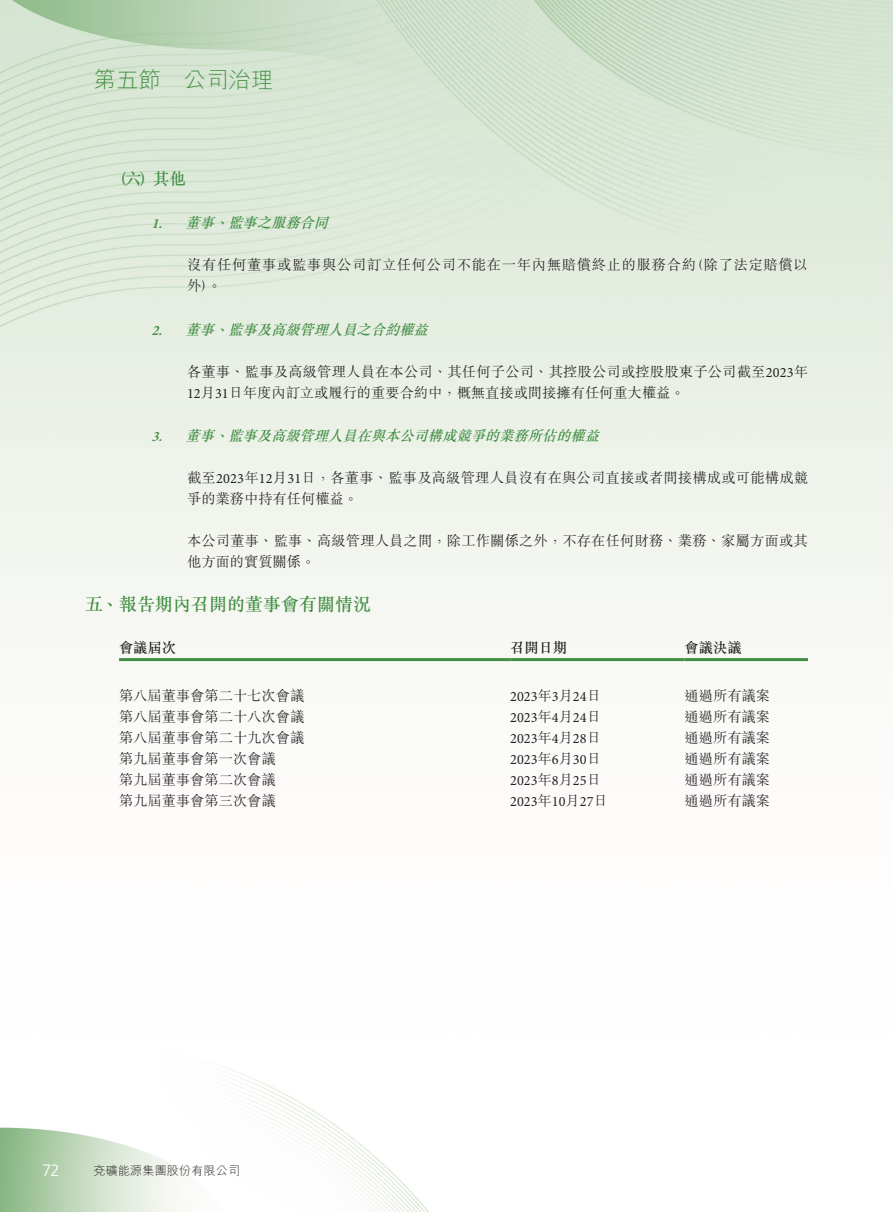
<style>
.page{position:relative;width:893px;height:1212px;background:#fff}
.page>*{position:absolute;margin:0;border:0;box-sizing:border-box;transform-origin:0 0}
.t1{font:300 22.5px "M Hei HK";color:#408e42}
.t2{font:500 18px "M Sung HK";color:#408e42}
.t3{font:500 16.5px "M Sung HK";color:#408e42}
.t4{font:300 16.5px "Frutiger LT Std";color:#fff}
.t5{font:300 14.25px/21px "M Sung HK";color:#231f20}
.t6{font:italic 500 14.25px "M Sung HK";color:#408e42}
.t7{font:14.25px "Minion Pro";color:#231f20}
.t8{font:300 14.25px/21px "M Sung HK";letter-spacing:.05em;color:#231f20}
.t9{font:500 14.25px "M Sung HK";color:#231f20}
.t10{font:300 12px "M Hei HK";letter-spacing:.02em;color:#231f20}
.s1{font-family:"Minion Pro";font-weight:600}
.s2{font-family:"Minion Pro";font-weight:400}
.s3{font-family:"M Sung HK";font-weight:300}
</style>
<div class="page">
<img style="left:0;top:0;width:893px;height:1212px">
<hr style="left:119px;top:658px;width:391px;height:3px;background:#408e42">
<hr style="left:510px;top:658px;width:175px;height:3px;background:#408e42">
<hr style="left:685px;top:658px;width:123px;height:3px;background:#408e42">
<h1 class="t1" style="left:94px;top:64px;width:181px">第五節 公司治理</h1>
<p class="t3" style="left:112px;top:167px;width:76px">（六）其他</p>
<p class="t6" style="left:152px;top:213px;width:183px"><span class="s1">1.</span> 董事、監事之服務合同</p>
<p class="t8" style="left:187px;top:254px;width:622px">沒有任何董事或監事與公司訂立任何公司不能在一年內無賠償終止的服務合約（除了法定賠償以外）。</p>
<p class="t6" style="left:152px;top:320px;width:283px"><span class="s1">2.</span> 董事、監事及高級管理人員之合約權益</p>
<p class="t5" style="left:187px;top:360px;width:623px">各董事、監事及高級管理人員在本公司、其任何子公司、其控股公司或控股股東子公司截至<span class="s2">2023</span>年<br><span class="s2">12</span>月<span class="s2">31</span>日年度內訂立或履行的重要合約中，概無直接或間接擁有任何重大權益。</p>
<p class="t6" style="left:152px;top:426px;width:454px"><span class="s1">3.</span> 董事、監事及高級管理人員在與本公司構成競爭的業務所佔的權益</p>
<p class="t5" style="left:187px;top:467px;width:622px">截至<span class="s2">2023</span>年<span class="s2">12</span>月<span class="s2">31</span>日，各董事、監事及高級管理人員沒有在與公司直接或者間接構成或可能構成競爭的業務中持有任何權益。</p>
<p class="t5" style="left:187px;top:530px;width:622px">本公司董事、監事、高級管理人員之間，除工作關係之外，不存在任何財務、業務、家屬方面或其他方面的實質關係。</p>
<p class="t2" style="left:85px;top:592px;width:288px">五、報告期內召開的董事會有關情況</p>
<p class="t9" style="left:119px;top:638px;width:58px">會議屆次</p>
<p class="t9" style="left:510px;top:638px;width:58px">召開日期</p>
<p class="t9" style="left:685px;top:638px;width:58px">會議決議</p>
<p class="t5" style="left:119px;top:685px;width:187px">第八屆董事會第二十七次會議</p>
<p class="t7" style="left:510px;top:687px;width:92px">2023<span class="s3">年</span>3<span class="s3">月</span>24<span class="s3">日</span></p>
<p class="t5" style="left:685px;top:685px;width:87px">通過所有議案</p>
<p class="t5" style="left:119px;top:706px;width:187px">第八屆董事會第二十八次會議</p>
<p class="t7" style="left:510px;top:708px;width:92px">2023<span class="s3">年</span>4<span class="s3">月</span>24<span class="s3">日</span></p>
<p class="t5" style="left:685px;top:706px;width:87px">通過所有議案</p>
<p class="t5" style="left:119px;top:727px;width:187px">第八屆董事會第二十九次會議</p>
<p class="t7" style="left:510px;top:729px;width:92px">2023<span class="s3">年</span>4<span class="s3">月</span>28<span class="s3">日</span></p>
<p class="t5" style="left:685px;top:727px;width:87px">通過所有議案</p>
<p class="t5" style="left:119px;top:748px;width:158px">第九屆董事會第一次會議</p>
<p class="t7" style="left:510px;top:750px;width:92px">2023<span class="s3">年</span>6<span class="s3">月</span>30<span class="s3">日</span></p>
<p class="t5" style="left:685px;top:748px;width:87px">通過所有議案</p>
<p class="t5" style="left:119px;top:769px;width:158px">第九屆董事會第二次會議</p>
<p class="t7" style="left:510px;top:771px;width:92px">2023<span class="s3">年</span>8<span class="s3">月</span>25<span class="s3">日</span></p>
<p class="t5" style="left:685px;top:769px;width:87px">通過所有議案</p>
<p class="t5" style="left:119px;top:790px;width:158px">第九屆董事會第三次會議</p>
<p class="t7" style="left:510px;top:792px;width:99px">2023<span class="s3">年</span>10<span class="s3">月</span>27<span class="s3">日</span></p>
<p class="t5" style="left:685px;top:790px;width:87px">通過所有議案</p>
<p class="t4" style="left:42px;top:1161px;width:19px">72</p>
<p class="t10" style="left:94px;top:1162px;width:148px">兗礦能源集團股份有限公司</p>
</div>
